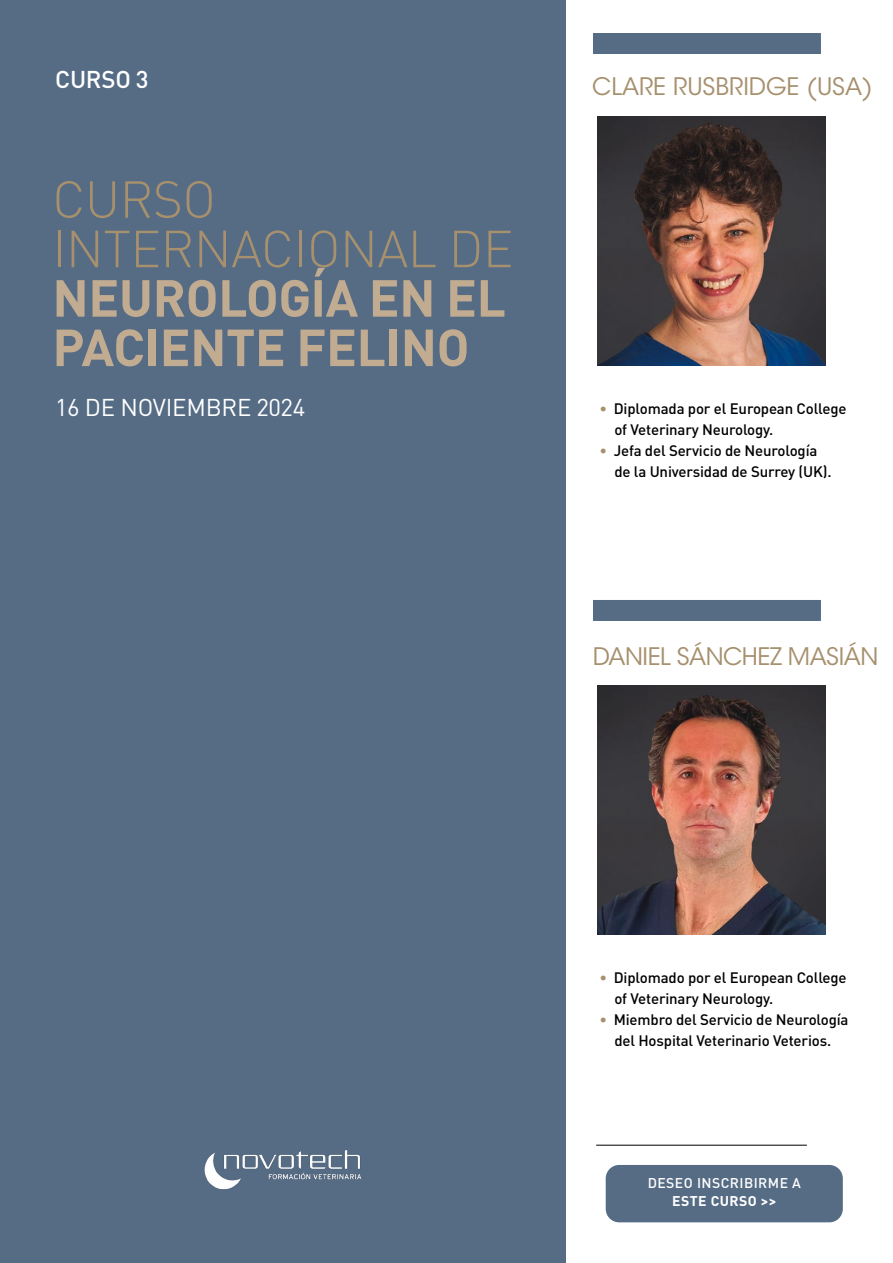
<style>
.page{position:relative;width:893px;height:1263px;background:#fff}
.page>*{position:absolute;margin:0;border:0;box-sizing:border-box;transform-origin:0 0}
.t1{font:700 51.3px/49.5px "DIN Pro";letter-spacing:-.01em;color:#c2ac91}
.t2{font:300 51.3px/49.5px "DIN Pro";letter-spacing:-.01em;color:#a6906d}
.t3{font:24px "ITC Avant Garde Std";color:#a6906d}
.t4{font:24px "ITC Avant Garde Std";letter-spacing:-.02em;color:#a6906d}
.t5{font:24px "DIN Pro";letter-spacing:-.01em;color:#fff}
.t6{font:500 24px "DIN Pro";letter-spacing:-.01em;color:#fff}
.t7{font:500 15px/21px "DIN Pro";letter-spacing:-.01em;color:#000}
.t8{font:500 13.95px "DIN Pro";letter-spacing:.03em;color:#fff}
.t9{font:700 13.95px "DIN Pro";letter-spacing:.03em;color:#fff}
.s1{color:#a6906d}
</style>
<div class="page">
<div style="left:0;top:0;width:566px;height:1263px;background:#566c85"></div>
<hr style="left:596px;top:1145px;width:211px;height:1px;background:#000">
<img style="left:597px;top:117px;width:228px;height:249px">
<img style="left:597px;top:685px;width:228px;height:249px">
<div style="left:606px;top:1165px;width:237px;height:57px;background:#566c85;border-radius:13px"></div>
<div style="left:593px;top:33px;width:228px;height:21px;background:#566c85"></div>
<div style="left:593px;top:600px;width:228px;height:21px;background:#566c85"></div>
<img style="left:204px;top:1150px;width:158px;height:40px">
<h2 class="t6" style="left:55px;top:63px;width:95px">CURSO 3</h2>
<h1 class="t2" style="left:52px;top:172px;width:463px">CURSO<br>INTERNACIONAL DE</h1>
<h1 class="t1" style="left:52px;top:271px;width:455px">NEUROLOGÍA EN EL<br>PACIENTE FELINO</h1>
<h2 class="t5" style="left:55px;top:391px;width:252px">16 DE NOVIEMBRE 2024</h2>
<h2 class="t3" style="left:592px;top:72px;width:282px">CLARE RUSBRIDGE (USA)</h2>
<p class="t7" style="left:614px;top:398px;width:234px;text-indent:-15px"><span class="s1">•</span> Diplomada por el European College of Veterinary Neurology.</p>
<p class="t7" style="left:614px;top:440px;width:219px;text-indent:-15px"><span class="s1">•</span> Jefa del Servicio de Neurología de la Universidad de Surrey (UK).</p>
<h2 class="t4" style="left:593px;top:641px;width:287px">DANIEL SÁNCHEZ MASIÁN</h2>
<p class="t7" style="left:614px;top:966px;width:234px;text-indent:-15px"><span class="s1">•</span> Diplomado por el European College of Veterinary Neurology.</p>
<p class="t7" style="left:599px;top:1008px;width:251px;text-align:center"><span class="s1">•</span> Miembro del Servicio de Neurología del Hospital Veterinario Veterios.</p>
<p class="t8" style="left:648px;top:1173px;width:155px">DESEO INSCRIBIRME A</p>
<p class="t9" style="left:672px;top:1191px;width:106px">ESTE CURSO &gt;&gt;</p>
</div>
